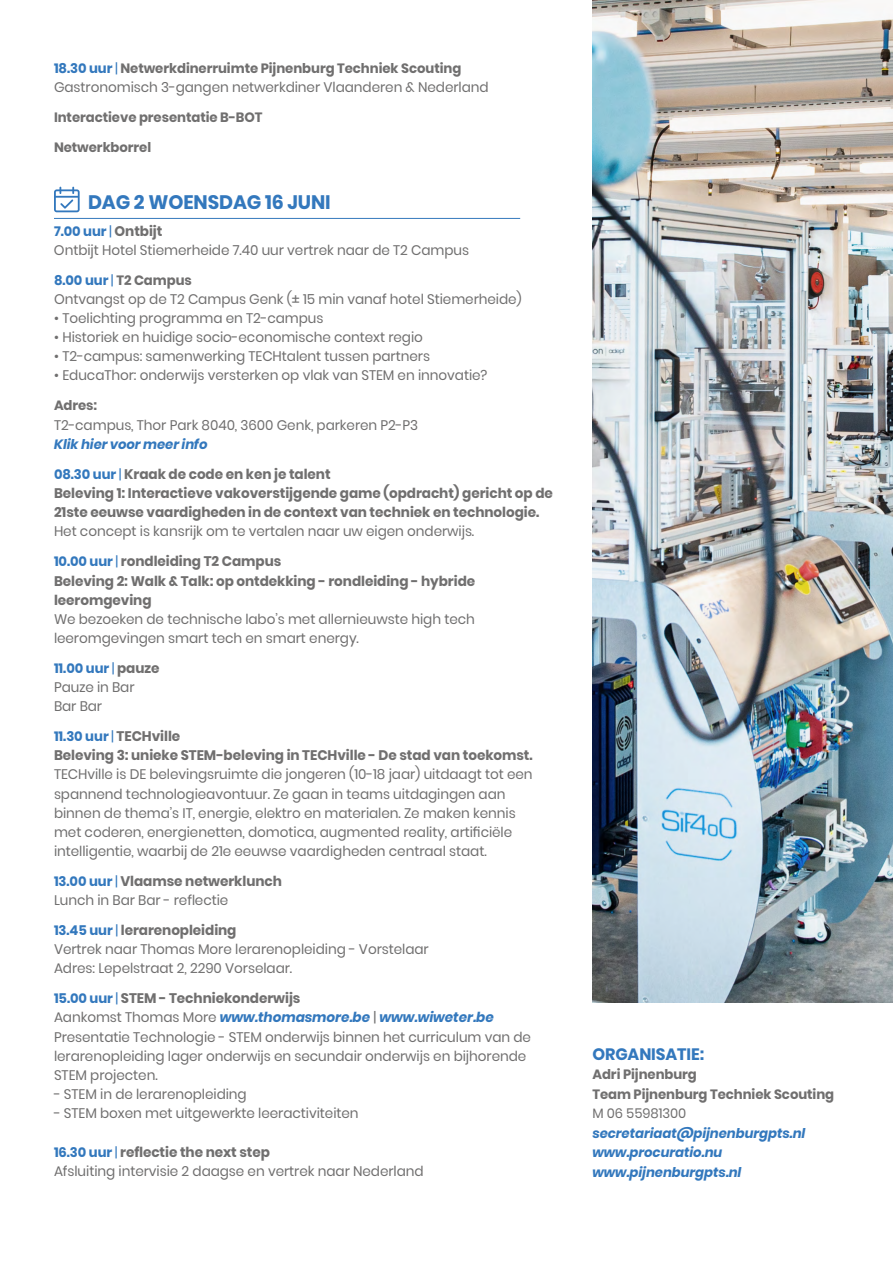
<style>
.page{position:relative;width:893px;height:1263px;background:#fff}
.page>*{position:absolute;margin:0;border:0;box-sizing:border-box;transform-origin:0 0}
.t1{font:700 19.5px "Poppins";letter-spacing:-.005em;color:#3378bd}
.t2{font:700 16.5px "Poppins";letter-spacing:-.005em;color:#3378bd}
.t3{font:13.8px/19px "Poppins";letter-spacing:-.005em;color:#706f6f}
.t4{font:700 13.8px/19px "Poppins";letter-spacing:-.005em;color:#706f6f}
.t5{font:700 13.5px/19.5px "Poppins";letter-spacing:-.005em;color:#706f6f}
.t6{font:italic 700 13.5px/19.5px "Poppins";letter-spacing:-.005em;color:#3378bd}
.t7{font:700 13.5px "Poppins";letter-spacing:-.005em;color:#3378bd}
.t8{font:13.5px "Poppins";letter-spacing:-.005em;color:#706f6f}
.s1{color:#3378bd}
.s2{font-weight:400;color:#3378bd}
.s3{font-weight:400}
.s4{font-size:13.8px;color:#706f6f}
.s5{font-size:13.5px;color:#3378bd}
.s6{font-weight:400;font-size:13.5px;color:#3378bd}
.s7{font-weight:700;font-size:13.5px;color:#3378bd}
.s8{font-weight:700}
.s9{font-weight:700;font-style:italic;color:#3378bd}
</style>
<div class="page">
<hr style="left:54px;top:218px;width:466px;height:1px;background:#3378bd">
<img style="left:592px;top:0;width:301px;height:1002px">
<svg style="left:54px;top:187px;width:26px;height:25px"></svg>
<p class="t5" style="left:54px;top:58px;width:409px"><span class="s1">18.30 uur</span> <span class="s2">|</span> Netwerkdinerruimte Pijnenburg Techniek Scouting</p>
<p class="t3" style="left:54px;top:78px;width:436px">Gastronomisch 3-gangen netwerkdiner Vlaanderen &amp; Nederland</p>
<p class="t5" style="left:54px;top:108px;width:210px">Interactieve presentatie B-BOT</p>
<p class="t5" style="left:54px;top:138px;width:99px">Netwerkborrel</p>
<h1 class="t1" style="left:88px;top:190px;width:244px">DAG 2 WOENSDAG 16 JUNI</h1>
<p class="t7" style="left:54px;top:223px;width:110px">7.00 uur <span class="s3">|</span> <span class="s4">Ontbijt</span></p>
<p class="t3" style="left:54px;top:240px;width:417px">Ontbijt Hotel Stiemerheide 7.40 uur vertrek naar de T2 Campus</p>
<p class="t5" style="left:54px;top:270px;width:139px"><span class="s1">8.00 uur</span> <span class="s2">|</span> T2 Campus</p>
<p class="t3" style="left:54px;top:290px;width:469px">Ontvangst op de T2 Campus Genk (± 15 min vanaf hotel Stiemerheide)</p>
<p class="t3" style="left:54px;top:309px;width:271px">• Toelichting programma en T2-campus</p>
<p class="t3" style="left:54px;top:328px;width:370px">• Historiek en huidige socio-economische context regio</p>
<p class="t3" style="left:54px;top:347px;width:378px">• T2-campus: samenwerking TECHtalent tussen partners</p>
<p class="t3" style="left:54px;top:366px;width:435px">• EducaThor: onderwijs versterken op vlak van STEM en innovatie?</p>
<p class="t5" style="left:54px;top:396px;width:45px">Adres:</p>
<p class="t3" style="left:54px;top:415px;width:366px">T2-campus, Thor Park 8040, 3600 Genk, parkeren P2-P3</p>
<p class="t6" style="left:54px;top:435px;width:155px">Klik hier voor meer info</p>
<p class="t4" style="left:54px;top:465px;width:500px"><span class="s5">08.30 uur</span> <span class="s6">|</span> Kraak de code en ken je talent<br>Beleving 1: Interactieve vakoverstijgende game (opdracht) gericht op de<br>21ste eeuwse vaardigheden in de context van techniek en technologie.</p>
<p class="t3" style="left:54px;top:517px;width:422px;line-height:30px">Het concept is kansrijk om te vertalen naar uw eigen onderwijs.<br><span class="s7">10.00 uur</span> <span class="s5">|</span> <span class="s8">rondleiding T2 Campus</span></p>
<p class="t4" style="left:54px;top:571px;width:423px">Beleving 2: Walk &amp; Talk: op ontdekking - rondleiding - hybride leeromgeving</p>
<p class="t3" style="left:54px;top:609px;width:422px">We bezoeken de technische labo’s met allernieuwste high tech leeromgevingen smart tech en smart energy.</p>
<p class="t7" style="left:54px;top:660px;width:107px">11.00 uur <span class="s3">|</span> <span class="s4">pauze</span></p>
<p class="t3" style="left:54px;top:678px;width:82px">Pauze in Bar<br>Bar Bar</p>
<p class="t4" style="left:54px;top:727px;width:480px"><span class="s5">11.30 uur</span> <span class="s6">|</span> TECHville<br>Beleving 3: unieke STEM-beleving in TECHville - De stad van toekomst.</p>
<p class="t3" style="left:54px;top:765px;width:480px">TECHville is DE belevingsruimte die jongeren (10-18 jaar) uitdaagt tot een spannend technologieavontuur. Ze gaan in teams uitdagingen aan binnen de thema’s IT, energie, elektro en materialen. Ze maken kennis met coderen, energienetten, domotica, augmented reality, artificiële intelligentie, waarbij de 21e eeuwse vaardigheden centraal staat.</p>
<p class="t3" style="left:54px;top:872px;width:230px"><span class="s7">13.00 uur</span> <span class="s5">|</span> <span class="s8">Vlaamse netwerklunch<br></span>Lunch in Bar Bar - reflectie</p>
<p class="t3" style="left:54px;top:921px;width:376px"><span class="s7">13.45 uur</span> <span class="s5">|</span> <span class="s8">lerarenopleiding<br></span>Vertrek naar Thomas More lerarenopleiding - Vorstelaar<br>Adres: Lepelstraat 2, 2290 Vorselaar.</p>
<p class="t3" style="left:54px;top:989px;width:479px"><span class="s7">15.00 uur</span> <span class="s5">|</span> <span class="s8">STEM - Techniekonderwijs<br></span>Aankomst Thomas More <span class="s9">www.thomasmore.be</span> | <span class="s9">www.wiweter.be </span>Presentatie Technologie - STEM onderwijs binnen het curriculum van de lerarenopleiding lager onderwijs en secundair onderwijs en bijhorende STEM projecten.</p>
<p class="t3" style="left:54px;top:1085px;width:194px">- STEM in de lerarenopleiding</p>
<p class="t3" style="left:54px;top:1104px;width:306px">- STEM boxen met uitgewerkte leeractiviteiten</p>
<p class="t3" style="left:54px;top:1142px;width:371px"><span class="s7">16.30 uur</span> <span class="s5">|</span> <span class="s8">reflectie the next step<br></span>Afsluiting intervisie 2 daagse en vertrek naar Nederland</p>
<p class="t2" style="left:592px;top:1044px;width:113px">ORGANISATIE:</p>
<p class="t5" style="left:592px;top:1064px;width:243px">Adri Pijnenburg<br>Team Pijnenburg Techniek Scouting</p>
<p class="t8" style="left:592px;top:1105px;width:95px">M 06 55981300</p>
<p class="t6" style="left:592px;top:1123px;width:214px">secretariaat@pijnenburgpts.nl www.procuratio.nu www.pijnenburgpts.nl</p>
</div>
